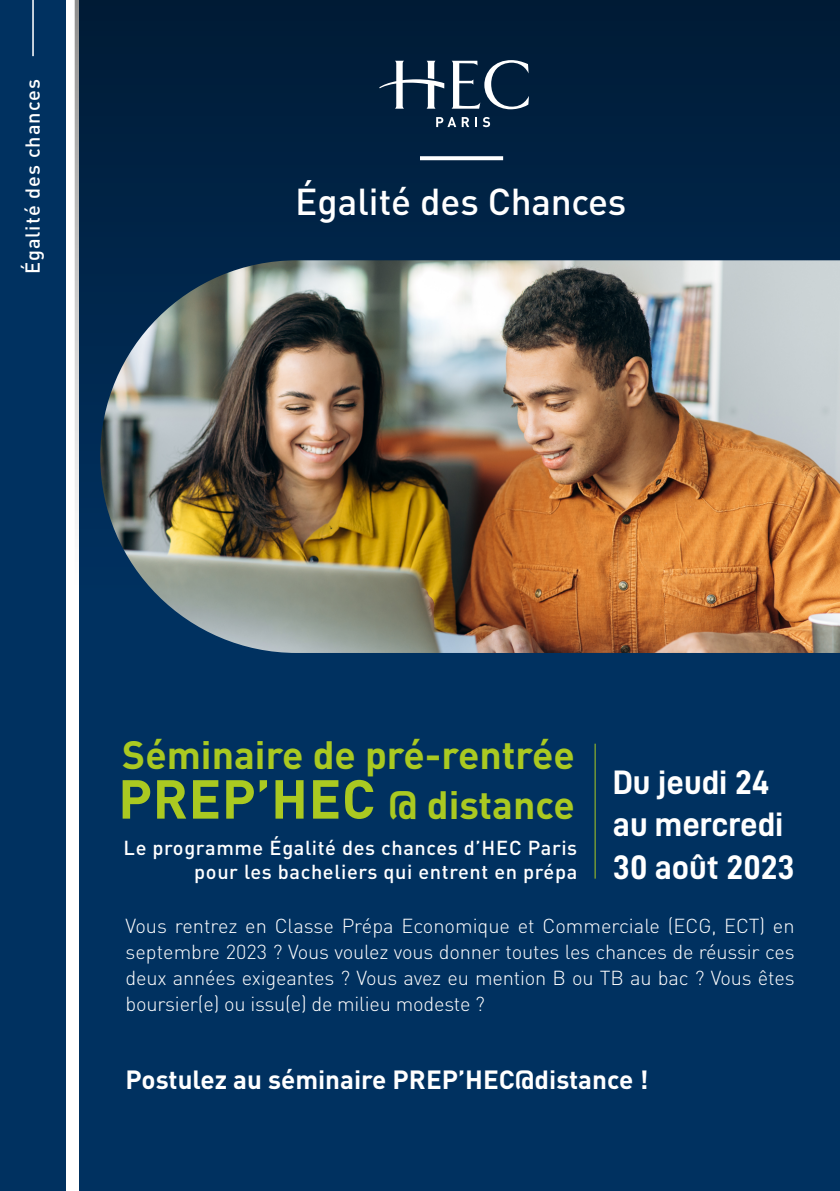
<style>
.page{position:relative;width:840px;height:1191px;background:#fff}
.page>*{position:absolute;margin:0;border:0;box-sizing:border-box;transform-origin:0 0}
.t1{font:700 39px/50px "DIN Pro";color:#aac921}
.t2{font:500 37px "DIN Pro";color:#fff}
.t3{font:34px/42.2px "D DIN PRO Bold";color:#fff}
.t4{font:700 26px "DIN Pro";color:#fff}
.t5{font:300 20px/26px "DIN Pro";letter-spacing:-.01em;color:#fff;text-align:justify}
.t6{font:500 20px/24px "DIN Pro";letter-spacing:.03em;color:#fff;text-align:right}
.t7{font:500 20px "DIN Pro";letter-spacing:.05em;color:#fff}
.s1{font-size:54px}
</style>
<div class="page">
<div style="left:79px;top:0;width:760px;height:1191px;background:#003160"></div>
<div style="left:0;top:0;width:66px;height:1191px;background:#003160"></div>
<hr style="left:32px;top:0;width:2px;height:56px;background:#fff">
<svg style="left:75px;top:0;width:764px;height:529px;background:#022241"></svg>
<img style="left:100px;top:260px;width:739px;height:393px">
<svg style="left:436px;top:117px;width:33px;height:10px"></svg>
<svg style="left:475px;top:117px;width:15px;height:10px"></svg>
<svg style="left:451px;top:60px;width:77px;height:49px;background:#3e556b"></svg>
<svg style="left:379px;top:61px;width:65px;height:48px;background:#3f556c"></svg>
<svg style="left:420px;top:156px;width:83px;height:4px"></svg>
<hr style="left:594px;top:743px;width:1px;height:135px;background:#aac921">
<p class="t7" style="left:19px;top:274px;width:197px;rotate:-90deg">Égalité des chances</p>
<h2 class="t2" style="left:295px;top:176px;width:332px">Égalité des Chances</h2>
<h1 class="t1" style="left:118px;top:728px;width:458px">Séminaire de pré-rentrée<br><span class="s1">PREP’HEC</span> @ distance</h1>
<p class="t6" style="left:124px;top:834px;width:455px">Le programme Égalité des chances d’HEC Paris pour les bacheliers qui entrent en prépa</p>
<h3 class="t3" style="left:612px;top:760px;width:183px">Du jeudi 24 au mercredi<br>30 août 2023</h3>
<p class="t5" style="left:125px;top:911px;width:670px">Vous rentrez en Classe Prépa Economique et Commerciale (ECG, ECT) en septembre 2023 ? Vous voulez vous donner toutes les chances de réussir ces deux années exigeantes ? Vous avez eu mention B ou TB au bac ? Vous êtes boursier(e) ou issu(e) de milieu modeste ?</p>
<h3 class="t4" style="left:125px;top:1061px;width:524px">Postulez au séminaire PREP’HEC@distance !</h3>
</div>
